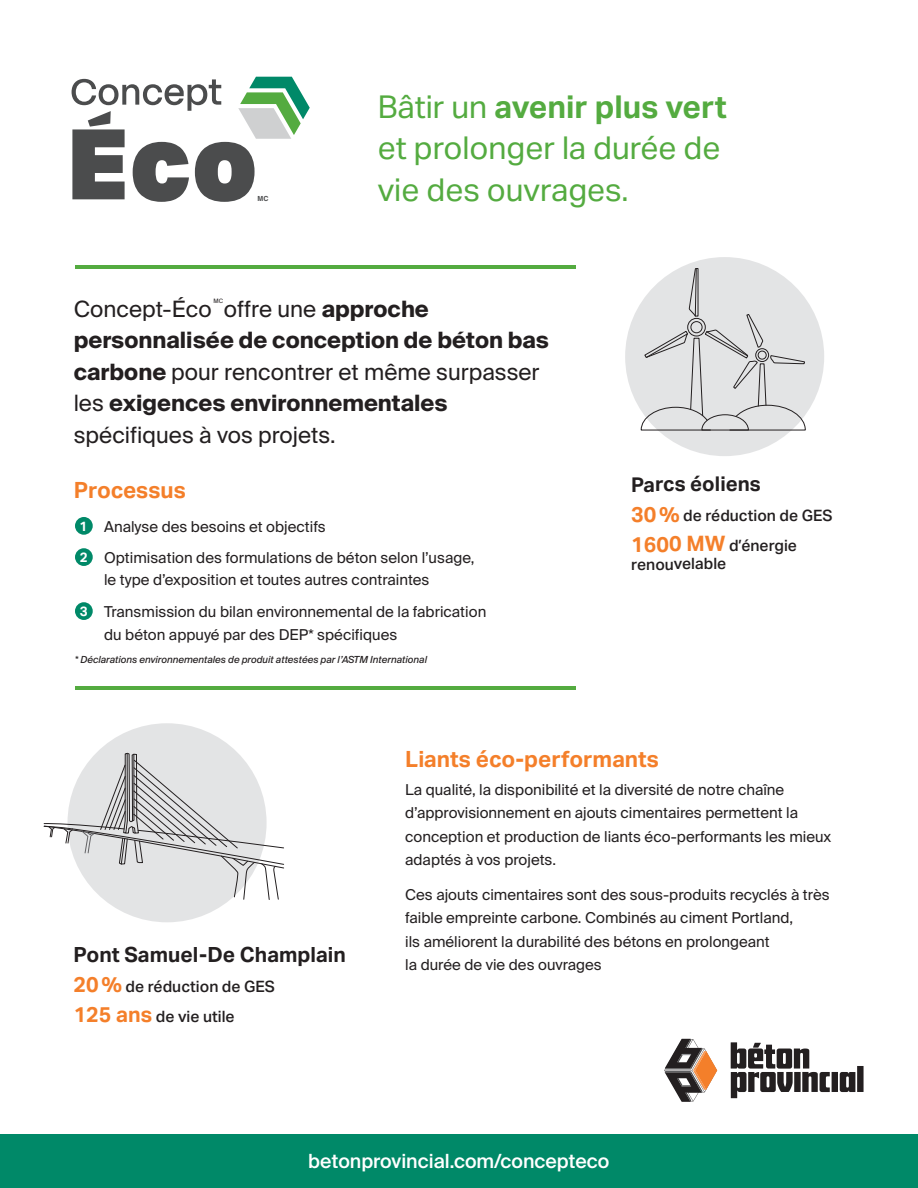
<style>
.page{position:relative;width:918px;height:1188px;background:#fff}
.page>*{position:absolute;margin:0;border:0;box-sizing:border-box;transform-origin:0 0}
.t1{font:31.65px/41.5px "Aktiv Grotesk";color:#54ab40}
.t2{font:700 22.5px/31.5px "Suisse Intl";color:#231f20}
.t3{font:700 22.5px "Aktiv Grotesk";color:#f47f2a}
.t4{font:22.5px "Suisse Intl";letter-spacing:.005em;color:#231f20}
.t5{font:700 21px "Aktiv Grotesk";letter-spacing:-.005em;color:#231f20}
.t6{font:700 20.4px "Aktiv Grotesk";letter-spacing:-.005em;color:#231f20}
.t7{font:500 19.5px "Suisse Intl";color:#fff}
.t8{font:500 15.75px/30px "Aktiv Grotesk";letter-spacing:-.005em;color:#231f20}
.t9{font:15px/23.2px "Suisse Intl";color:#231f20}
.t10{font:700 13.35px "Aktiv Grotesk";color:#fff}
.t11{font:italic 9.75px "Suisse Intl";color:#231f20}
.t12{font:700 7.05px "Helvetica";color:#4b4c4d}
.t13{font:6px "Suisse Intl";color:#231f20}
.s1{font-weight:700}
.s2{font-weight:400}
.s3{font-weight:700;font-size:21.3px;color:#f47f2a}
</style>
<div class="page">
<div style="left:0;top:1135px;width:918px;height:53px;background:#008968"></div>
<div style="left:832px;top:1072px;width:6px;height:20px;background:#231f20"></div>
<div style="left:857px;top:1066px;width:7px;height:26px;background:#231f20"></div>
<svg style="left:840px;top:1072px;width:15px;height:20px"></svg>
<svg style="left:664px;top:1039px;width:53px;height:63px"></svg>
<svg style="left:731px;top:1042px;width:99px;height:56px"></svg>
<div style="left:68px;top:723px;width:199px;height:199px;background:#e3e4e5;border-radius:50%"></div>
<svg style="left:43px;top:752px;width:241px;height:149px"></svg>
<hr style="left:75px;top:265px;width:501px;height:4px;background:#54ab40">
<hr style="left:75px;top:686px;width:501px;height:4px;background:#54ab40">
<div style="left:625px;top:257px;width:199px;height:199px;background:#e3e4e5;border-radius:50%"></div>
<svg style="left:640px;top:267px;width:166px;height:164px"></svg>
<div style="left:75px;top:517px;width:18px;height:18px;background:#008968;border-radius:50%"></div>
<div style="left:75px;top:548px;width:18px;height:18px;background:#008968;border-radius:50%"></div>
<div style="left:75px;top:602px;width:18px;height:18px;background:#008968;border-radius:50%"></div>
<svg style="left:72px;top:77px;width:238px;height:125px"></svg>
<p class="t12" style="left:258px;top:194px;width:12px">MC</p>
<h1 class="t1" style="left:378px;top:86px;width:351px">Bâtir un <span class="s1">avenir plus vert </span>et prolonger la durée de</h1>
<h1 class="t1" style="left:378px;top:169px;width:252px">vie des ouvrages.</h1>
<h2 class="t4" style="left:74px;top:296px;width:140px">Concept-Éco</h2>
<p class="t13" style="left:213px;top:298px;width:11px">MC</p>
<h2 class="t2" style="left:74px;top:293px;width:477px;text-indent:150px"><span class="s2">offre une</span> approche personnalisée de conception de béton bas carbone <span class="s2">pour rencontrer et même surpasser les</span> exigences environnementales <span class="s2">spécifiques à vos projets.</span></h2>
<h2 class="t3" style="left:74px;top:477px;width:113px">Processus</h2>
<p class="t9" style="left:104px;top:511px;width:372px;line-height:31.5px">Analyse des besoins et objectifs<br>Optimisation des formulations de béton selon l’usage,</p>
<p class="t9" style="left:104px;top:564px;width:384px;line-height:32.2px">le type d’exposition et toutes autres contraintes<br>Transmission du bilan environnemental de la fabrication</p>
<p class="t9" style="left:104px;top:623px;width:295px">du béton appuyé par des DEP* spécifiques</p>
<p class="t10" style="left:80px;top:518px;width:9px">1</p>
<p class="t10" style="left:80px;top:549px;width:9px">2</p>
<p class="t10" style="left:80px;top:603px;width:9px">3</p>
<p class="t11" style="left:75px;top:654px;width:354px">* Déclarations environnementales de produit attestées par l’ASTM International</p>
<h3 class="t6" style="left:631px;top:471px;width:131px">Parcs éoliens</h3>
<p class="t8" style="left:631px;top:501px;width:203px"><span class="s3">30%</span> de réduction de GES<br><span class="s3">1600 MW</span> d’énergie</p>
<p class="t8" style="left:631px;top:549px;width:97px">renouvelable</p>
<h3 class="t5" style="left:74px;top:942px;width:274px">Pont Samuel-De Champlain</h3>
<p class="t8" style="left:74px;top:971px;width:203px"><span class="s3">20%</span> de réduction de GES<br><span class="s3">125 ans</span> de vie utile</p>
<h2 class="t3" style="left:405px;top:745px;width:255px">Liants éco-performants</h2>
<p class="t9" style="left:405px;top:778px;width:428px">La qualité, la disponibilité et la diversité de notre chaîne d’approvisionnement en ajouts cimentaires permettent la conception et production de liants éco-performants les mieux adaptés à vos projets.</p>
<p class="t9" style="left:405px;top:883px;width:426px">Ces ajouts cimentaires sont des sous-produits recyclés à très faible empreinte carbone. Combinés au ciment Portland,<br>ils améliorent la durabilité des bétons en prolongeant<br>la durée de vie des ouvrages</p>
<h3 class="t7" style="left:308px;top:1149px;width:303px">betonprovincial.com/concepteco</h3>
</div>
